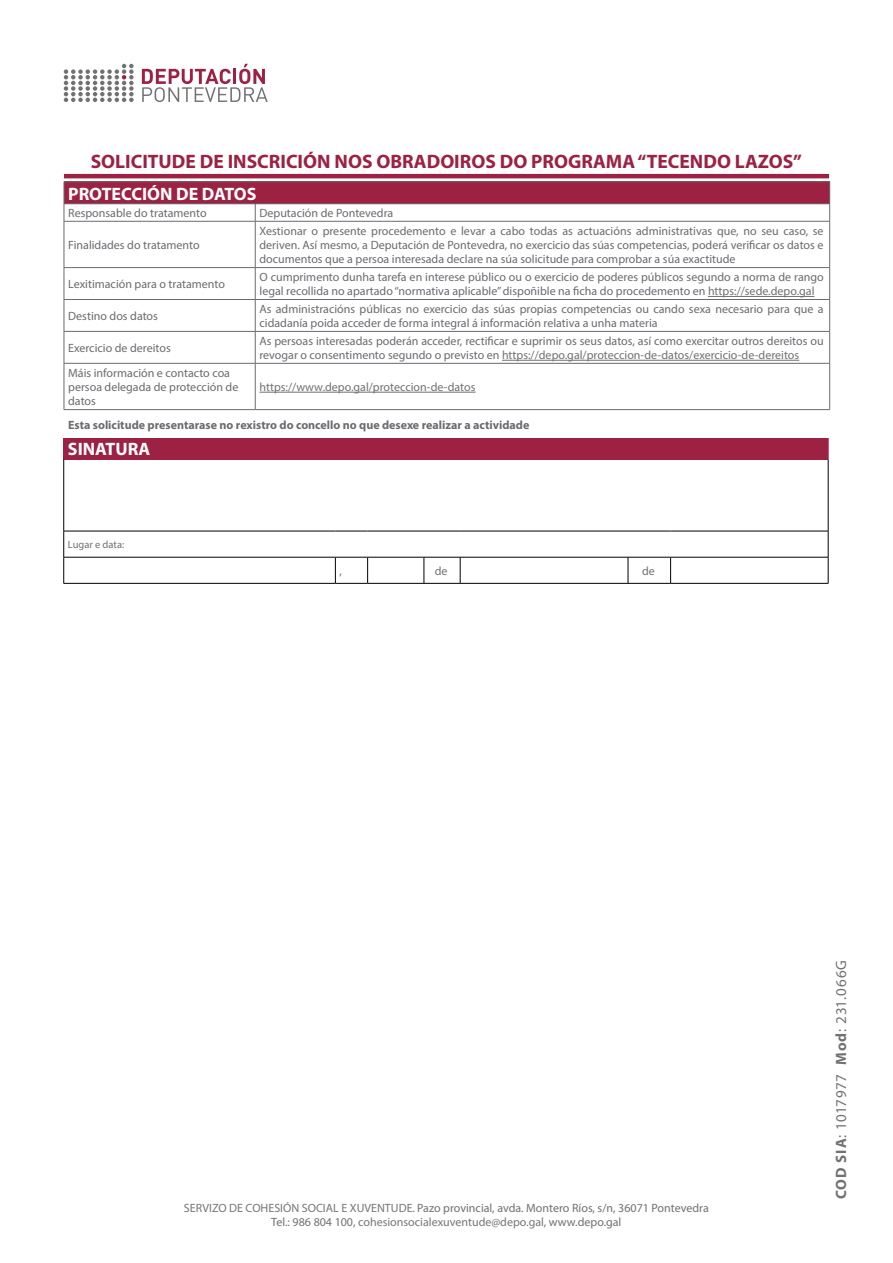
<style>
.page{position:relative;width:893px;height:1263px;background:#fff}
.page>*{position:absolute;margin:0;border:0;box-sizing:border-box;transform-origin:0 0}
.t1{font:700 19.5px "Myriad Pro";color:#9c2142}
.t2{font:700 18px "Myriad Pro";color:#fff}
.t3{font:15px "Myriad Pro";letter-spacing:.04em;color:#717072}
.t4{font:12px/14.4px "Myriad Pro";color:#6a6b70}
.t5{font:12px/14.4px "Myriad Pro";color:#717072;text-align:center}
.t6{font:700 12px "Myriad Pro";color:#6a6b70}
.t7{font:10.5px "Myriad Pro";color:#717072}
.s1{color:#717072}
.s2{color:#757679}
.s3{font-weight:700}
</style>
<div class="page">
<svg style="left:142px;top:64px;width:126px;height:38px"></svg>
<svg style="left:64px;top:64px;width:70px;height:38px"></svg>
<hr style="left:64px;top:174px;width:765px;height:4px;background:#9c2142">
<div style="left:64px;top:182px;width:766px;height:22px;background:#9c2142"></div>
<hr style="left:64px;top:181px;width:191px;height:1px;background:#6a6b70">
<hr style="left:255px;top:181px;width:575px;height:1px;background:#6a6b70">
<hr style="left:64px;top:203px;width:191px;height:1px;background:#6a6b70">
<svg style="left:64px;top:182px;width:1px;height:39px"></svg>
<hr style="left:255px;top:203px;width:575px;height:1px;background:#6a6b70">
<svg style="left:255px;top:204px;width:1px;height:17px"></svg>
<svg style="left:829px;top:182px;width:1px;height:39px"></svg>
<hr style="left:64px;top:221px;width:191px;height:1px;background:#6a6b70">
<hr style="left:64px;top:221px;width:1px;height:46px;background:#6a6b70">
<hr style="left:255px;top:221px;width:575px;height:1px;background:#6a6b70">
<hr style="left:255px;top:221px;width:1px;height:46px;background:#6a6b70">
<hr style="left:829px;top:221px;width:1px;height:46px;background:#6a6b70">
<hr style="left:64px;top:267px;width:191px;height:1px;background:#6a6b70">
<hr style="left:64px;top:268px;width:1px;height:31px;background:#6a6b70">
<hr style="left:255px;top:267px;width:575px;height:1px;background:#6a6b70">
<hr style="left:255px;top:268px;width:1px;height:31px;background:#6a6b70">
<hr style="left:829px;top:268px;width:1px;height:31px;background:#6a6b70">
<hr style="left:64px;top:299px;width:191px;height:1px;background:#6a6b70">
<hr style="left:64px;top:300px;width:1px;height:31px;background:#6a6b70">
<hr style="left:255px;top:299px;width:575px;height:1px;background:#6a6b70">
<hr style="left:255px;top:300px;width:1px;height:31px;background:#6a6b70">
<hr style="left:829px;top:300px;width:1px;height:31px;background:#6a6b70">
<hr style="left:64px;top:331px;width:191px;height:1px;background:#6a6b70">
<hr style="left:64px;top:332px;width:1px;height:31px;background:#6a6b70">
<hr style="left:255px;top:331px;width:575px;height:1px;background:#6a6b70">
<hr style="left:255px;top:332px;width:1px;height:31px;background:#6a6b70">
<hr style="left:829px;top:332px;width:1px;height:31px;background:#6a6b70">
<hr style="left:64px;top:363px;width:191px;height:1px;background:#6a6b70">
<hr style="left:64px;top:363px;width:1px;height:46px;background:#6a6b70">
<hr style="left:255px;top:363px;width:575px;height:1px;background:#6a6b70">
<hr style="left:255px;top:363px;width:1px;height:46px;background:#6a6b70">
<hr style="left:829px;top:363px;width:1px;height:46px;background:#6a6b70">
<hr style="left:64px;top:409px;width:191px;height:1px;background:#6a6b70">
<hr style="left:255px;top:409px;width:575px;height:1px;background:#6a6b70">
<hr style="left:708px;top:296px;width:106px;height:1px;background:#717072">
<hr style="left:502px;top:360px;width:297px;height:1px;background:#717072">
<hr style="left:259px;top:392px;width:216px;height:1px;background:#717072">
<div style="left:64px;top:438px;width:764px;height:21px;background:#9c2142"></div>
<hr style="left:63px;top:459px;width:1px;height:72px;background:#000">
<svg style="left:63px;top:531px;width:1px;height:52px"></svg>
<hr style="left:64px;top:531px;width:271px;height:1px;background:#000">
<hr style="left:335px;top:531px;width:33px;height:1px;background:#000">
<hr style="left:368px;top:531px;width:56px;height:1px;background:#000">
<hr style="left:424px;top:531px;width:36px;height:1px;background:#000">
<hr style="left:460px;top:531px;width:168px;height:1px;background:#000">
<hr style="left:628px;top:531px;width:43px;height:1px;background:#000">
<hr style="left:671px;top:531px;width:157px;height:1px;background:#000">
<hr style="left:64px;top:557px;width:271px;height:1px;background:#000">
<hr style="left:335px;top:557px;width:33px;height:1px;background:#000">
<hr style="left:368px;top:557px;width:56px;height:1px;background:#000">
<hr style="left:424px;top:557px;width:36px;height:1px;background:#000">
<hr style="left:460px;top:557px;width:168px;height:1px;background:#000">
<hr style="left:64px;top:583px;width:271px;height:1px;background:#000">
<hr style="left:335px;top:583px;width:33px;height:1px;background:#000">
<hr style="left:368px;top:583px;width:56px;height:1px;background:#000">
<hr style="left:424px;top:583px;width:36px;height:1px;background:#000">
<hr style="left:460px;top:583px;width:168px;height:1px;background:#000">
<svg style="left:335px;top:557px;width:1px;height:26px"></svg>
<svg style="left:367px;top:557px;width:1px;height:26px"></svg>
<svg style="left:424px;top:557px;width:1px;height:26px"></svg>
<hr style="left:828px;top:459px;width:1px;height:72px;background:#000">
<svg style="left:460px;top:557px;width:1px;height:26px"></svg>
<svg style="left:628px;top:558px;width:1px;height:25px"></svg>
<svg style="left:670px;top:558px;width:1px;height:25px"></svg>
<svg style="left:828px;top:531px;width:1px;height:52px"></svg>
<hr style="left:628px;top:557px;width:43px;height:1px;background:#000">
<hr style="left:671px;top:557px;width:157px;height:1px;background:#000">
<hr style="left:628px;top:583px;width:43px;height:1px;background:#000">
<hr style="left:671px;top:583px;width:157px;height:1px;background:#000">
<svg style="left:828px;top:438px;width:1px;height:21px"></svg>
<hr style="left:64px;top:459px;width:271px;height:1px;background:#9c2142">
<hr style="left:335px;top:459px;width:33px;height:1px;background:#9c2142">
<hr style="left:368px;top:459px;width:56px;height:1px;background:#9c2142">
<hr style="left:424px;top:459px;width:36px;height:1px;background:#9c2142">
<hr style="left:460px;top:459px;width:168px;height:1px;background:#9c2142">
<hr style="left:628px;top:459px;width:43px;height:1px;background:#9c2142">
<hr style="left:671px;top:459px;width:157px;height:1px;background:#9c2142">
<h1 class="t1" style="left:91px;top:149px;width:713px">SOLICITUDE DE INSCRICIÓN NOS OBRADOIROS DO PROGRAMA “TECENDO LAZOS”</h1>
<h2 class="t2" style="left:68px;top:182px;width:190px">PROTECCIÓN DE DATOS</h2>
<p class="t4" style="left:68px;top:206px;width:140px">Responsable do tratamento</p>
<p class="t4" style="left:259px;top:206px;width:135px">Deputación de Pontevedra</p>
<p class="t4" style="left:68px;top:237px;width:133px">Finalidades do tratamento</p>
<p class="t4" style="left:259px;top:223px;width:566px;text-align:justify">Xestionar o presente procedemento e levar a cabo todas as actuacións administrativas que, no seu caso, se deriven. Así mesmo, a Deputación de Pontevedra, no exercicio das súas competencias, poderá verificar os datos e documentos que a persoa interesada declare na súa solicitude para comprobar a súa exactitude</p>
<p class="t4" style="left:68px;top:277px;width:158px">Lexitimación para o tratamento</p>
<p class="t4" style="left:259px;top:269px;width:566px">O cumprimento dunha tarefa en interese público ou o exercicio de poderes públicos segundo a norma de rango legal recollida no apartado “normativa aplicable” dispoñible na ficha do procedemento en <span class="s1">https://sede.depo.gal</span></p>
<p class="t4" style="left:68px;top:309px;width:91px">Destino dos datos</p>
<p class="t4" style="left:259px;top:301px;width:566px">As administracións públicas no exercicio das súas propias competencias ou cando sexa necesario para que a cidadanía poida acceder de forma integral á información relativa a unha materia</p>
<p class="t4" style="left:68px;top:340px;width:104px">Exercicio de dereitos</p>
<p class="t4" style="left:259px;top:333px;width:566px">As persoas interesadas poderán acceder, rectificar e suprimir os seus datos, así como exercitar outros dereitos ou revogar o consentimento segundo o previsto en <span class="s1">https://depo.gal/proteccion-de-datos/exercicio-de-dereitos</span></p>
<p class="t4" style="left:68px;top:365px;width:172px">Máis información e contacto coa persoa delegada de protección de datos</p>
<p class="t5" style="left:259px;top:380px;width:218px">https://www.depo.gal/proteccion-de-datos</p>
<p class="t6" style="left:68px;top:417px;width:463px">Esta solicitude presentarase no rexistro do concello no que desexe realizar a actividade</p>
<h2 class="t2" style="left:68px;top:437px;width:84px">SINATURA</h2>
<p class="t7" style="left:68px;top:538px;width:58px">Lugar e data:</p>
<p class="t5" style="left:340px;top:563px;width:4px">,</p>
<p class="t5" style="left:435px;top:563px;width:14px">de</p>
<p class="t5" style="left:642px;top:563px;width:14px">de</p>
<p class="t5" style="left:184px;top:1200px;width:526px"><span class="s2">SERVIZO DE COHESIÓN SOCIAL E XUVENTUDE.</span> Pazo provincial, avda. Montero Ríos, s/n, 36071 Pontevedra<br>Tel.: 986 804 100, <span class="s2">cohesionsocialexuventude@depo.gal</span>, www.depo.gal</p>
<p class="t3" style="left:832px;top:1199px;width:241px;rotate:-90deg"><span class="s3">COD SIA</span>: 1017977 <span class="s3">Mod</span>: 231.066G</p>
</div>
